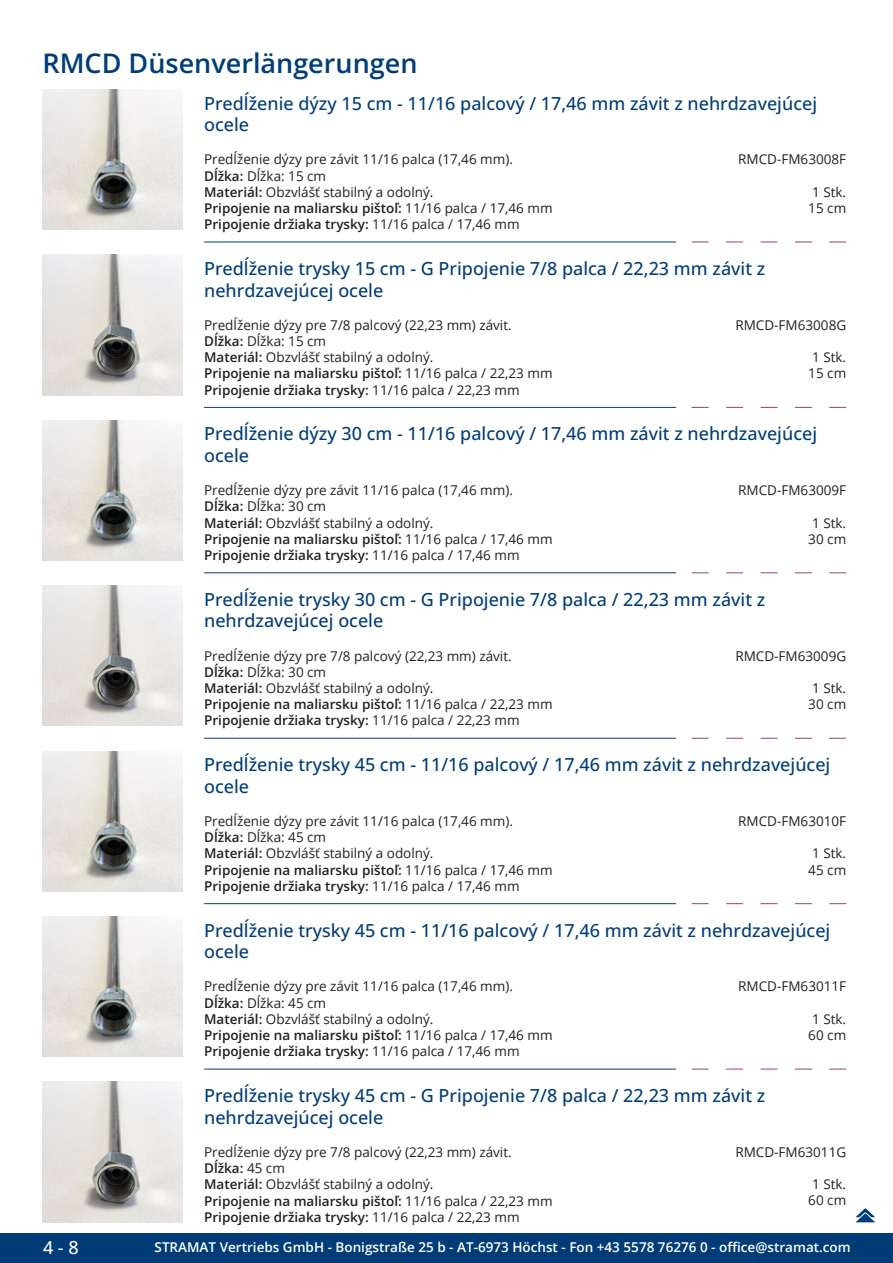
<style>
.page{position:relative;width:893px;height:1263px;background:#fff}
.page>*{position:absolute;margin:0;border:0;box-sizing:border-box;transform-origin:0 0}
.GruppeName{font:600 27px "Open Sans";color:#003d78}
.ArtikelName{font:500 18px/21.6px "Open Sans";color:#003d78}
.t1{font:500 18px "Open Sans";color:#fff}
.Beschreibung{font:13.5px/16.2px "Open Sans";color:#231f20}
.ArtikelNummer{font:13.5px "Open Sans";color:#231f20}
.t2{font:600 13.5px "Open Sans";color:#fff}
.s1{font-weight:600}
</style>
<div class="page">
<div style="left:0;top:1233px;width:893px;height:30px;background:#003d78"></div>
<img style="left:43px;top:89px;width:140px;height:141px">
<img style="left:43px;top:255px;width:140px;height:140px">
<svg style="left:692px;top:242px;width:17px;height:1px"></svg>
<svg style="left:726px;top:242px;width:17px;height:1px"></svg>
<svg style="left:760px;top:242px;width:17px;height:1px"></svg>
<svg style="left:795px;top:242px;width:17px;height:1px"></svg>
<svg style="left:829px;top:242px;width:17px;height:1px"></svg>
<hr style="left:204px;top:242px;width:472px;height:1px;background:#003d78">
<img style="left:43px;top:420px;width:140px;height:140px">
<svg style="left:692px;top:407px;width:17px;height:1px"></svg>
<svg style="left:726px;top:407px;width:17px;height:1px"></svg>
<svg style="left:760px;top:407px;width:17px;height:1px"></svg>
<svg style="left:795px;top:407px;width:17px;height:1px"></svg>
<svg style="left:829px;top:407px;width:17px;height:1px"></svg>
<hr style="left:204px;top:407px;width:472px;height:1px;background:#003d78">
<img style="left:43px;top:586px;width:140px;height:140px">
<svg style="left:692px;top:572px;width:17px;height:1px"></svg>
<svg style="left:726px;top:572px;width:17px;height:1px"></svg>
<svg style="left:760px;top:572px;width:17px;height:1px"></svg>
<svg style="left:795px;top:572px;width:17px;height:1px"></svg>
<svg style="left:829px;top:572px;width:17px;height:1px"></svg>
<hr style="left:204px;top:572px;width:472px;height:1px;background:#003d78">
<img style="left:43px;top:751px;width:140px;height:140px">
<svg style="left:692px;top:738px;width:17px;height:1px"></svg>
<svg style="left:726px;top:738px;width:17px;height:1px"></svg>
<svg style="left:760px;top:738px;width:17px;height:1px"></svg>
<svg style="left:795px;top:738px;width:17px;height:1px"></svg>
<svg style="left:829px;top:738px;width:17px;height:1px"></svg>
<hr style="left:204px;top:738px;width:472px;height:1px;background:#003d78">
<img style="left:43px;top:916px;width:140px;height:141px">
<svg style="left:692px;top:903px;width:17px;height:1px"></svg>
<svg style="left:726px;top:903px;width:17px;height:1px"></svg>
<svg style="left:760px;top:903px;width:17px;height:1px"></svg>
<svg style="left:795px;top:903px;width:17px;height:1px"></svg>
<svg style="left:829px;top:903px;width:17px;height:1px"></svg>
<hr style="left:204px;top:903px;width:472px;height:1px;background:#003d78">
<img style="left:43px;top:1082px;width:140px;height:140px">
<svg style="left:692px;top:1069px;width:17px;height:1px"></svg>
<svg style="left:726px;top:1069px;width:17px;height:1px"></svg>
<svg style="left:760px;top:1069px;width:17px;height:1px"></svg>
<svg style="left:795px;top:1069px;width:17px;height:1px"></svg>
<svg style="left:829px;top:1069px;width:17px;height:1px"></svg>
<hr style="left:204px;top:1069px;width:472px;height:1px;background:#003d78">
<svg style="left:855px;top:1208px;width:21px;height:15px"></svg>
<p class="GruppeName" style="left:43px;top:44px;width:376px">RMCD Düsenverlängerungen</p>
<p class="ArtikelName" style="left:204px;top:92px;width:614px">Predĺženie dýzy 15 cm - 11/16 palcový / 17,46 mm závit z nehrdzavejúcej ocele</p>
<p class="Beschreibung" style="left:204px;top:151px;width:350px">Predĺženie dýzy pre závit 11/16 palca (17,46 mm).<br><span class="s1">Dĺžka:</span> Dĺžka: 15 cm<br><span class="s1">Materiál:</span> Obzvlášť stabilný a odolný.<br><span class="s1">Pripojenie na maliarsku pištoľ:</span> 11/16 palca / 17,46 mm <span class="s1">Pripojenie držiaka trysky:</span> 11/16 palca / 17,46 mm</p>
<p class="ArtikelNummer" style="left:738px;top:150px;width:109px">RMCD-FM63008F</p>
<p class="ArtikelNummer" style="left:812px;top:182px;width:36px">1 Stk.</p>
<p class="ArtikelNummer" style="left:808px;top:199px;width:39px">15 cm</p>
<p class="ArtikelName" style="left:204px;top:257px;width:563px">Predĺženie trysky 15 cm - G Pripojenie 7/8 palca / 22,23 mm závit z nehrdzavejúcej ocele</p>
<p class="Beschreibung" style="left:204px;top:316px;width:350px">Predĺženie dýzy pre 7/8 palcový (22,23 mm) závit.<br><span class="s1">Dĺžka:</span> Dĺžka: 15 cm<br><span class="s1">Materiál:</span> Obzvlášť stabilný a odolný.<br><span class="s1">Pripojenie na maliarsku pištoľ:</span> 11/16 palca / 22,23 mm <span class="s1">Pripojenie držiaka trysky:</span> 11/16 palca / 22,23 mm</p>
<p class="ArtikelNummer" style="left:735px;top:315px;width:112px">RMCD-FM63008G</p>
<p class="ArtikelNummer" style="left:812px;top:348px;width:36px">1 Stk.</p>
<p class="ArtikelNummer" style="left:808px;top:364px;width:39px">15 cm</p>
<p class="ArtikelName" style="left:204px;top:423px;width:614px">Predĺženie dýzy 30 cm - 11/16 palcový / 17,46 mm závit z nehrdzavejúcej ocele</p>
<p class="Beschreibung" style="left:204px;top:482px;width:350px">Predĺženie dýzy pre závit 11/16 palca (17,46 mm).<br><span class="s1">Dĺžka:</span> Dĺžka: 30 cm<br><span class="s1">Materiál:</span> Obzvlášť stabilný a odolný.<br><span class="s1">Pripojenie na maliarsku pištoľ:</span> 11/16 palca / 17,46 mm <span class="s1">Pripojenie držiaka trysky:</span> 11/16 palca / 17,46 mm</p>
<p class="ArtikelNummer" style="left:738px;top:481px;width:109px">RMCD-FM63009F</p>
<p class="ArtikelNummer" style="left:812px;top:513px;width:36px">1 Stk.</p>
<p class="ArtikelNummer" style="left:808px;top:529px;width:39px">30 cm</p>
<p class="ArtikelName" style="left:204px;top:588px;width:563px">Predĺženie trysky 30 cm - G Pripojenie 7/8 palca / 22,23 mm závit z nehrdzavejúcej ocele</p>
<p class="Beschreibung" style="left:204px;top:647px;width:350px">Predĺženie dýzy pre 7/8 palcový (22,23 mm) závit.<br><span class="s1">Dĺžka:</span> Dĺžka: 30 cm<br><span class="s1">Materiál:</span> Obzvlášť stabilný a odolný.<br><span class="s1">Pripojenie na maliarsku pištoľ:</span> 11/16 palca / 22,23 mm <span class="s1">Pripojenie držiaka trysky:</span> 11/16 palca / 22,23 mm</p>
<p class="ArtikelNummer" style="left:735px;top:646px;width:112px">RMCD-FM63009G</p>
<p class="ArtikelNummer" style="left:812px;top:679px;width:36px">1 Stk.</p>
<p class="ArtikelNummer" style="left:808px;top:695px;width:39px">30 cm</p>
<p class="ArtikelName" style="left:204px;top:753px;width:628px">Predĺženie trysky 45 cm - 11/16 palcový / 17,46 mm závit z nehrdzavejúcej ocele</p>
<p class="Beschreibung" style="left:204px;top:813px;width:350px">Predĺženie dýzy pre závit 11/16 palca (17,46 mm).<br><span class="s1">Dĺžka:</span> Dĺžka: 45 cm<br><span class="s1">Materiál:</span> Obzvlášť stabilný a odolný.<br><span class="s1">Pripojenie na maliarsku pištoľ:</span> 11/16 palca / 17,46 mm <span class="s1">Pripojenie držiaka trysky:</span> 11/16 palca / 17,46 mm</p>
<p class="ArtikelNummer" style="left:738px;top:812px;width:109px">RMCD-FM63010F</p>
<p class="ArtikelNummer" style="left:812px;top:844px;width:36px">1 Stk.</p>
<p class="ArtikelNummer" style="left:808px;top:860px;width:39px">45 cm</p>
<p class="ArtikelName" style="left:204px;top:919px;width:628px">Predĺženie trysky 45 cm - 11/16 palcový / 17,46 mm závit z nehrdzavejúcej ocele</p>
<p class="Beschreibung" style="left:204px;top:978px;width:350px">Predĺženie dýzy pre závit 11/16 palca (17,46 mm).<br><span class="s1">Dĺžka:</span> Dĺžka: 45 cm<br><span class="s1">Materiál:</span> Obzvlášť stabilný a odolný.<br><span class="s1">Pripojenie na maliarsku pištoľ:</span> 11/16 palca / 17,46 mm <span class="s1">Pripojenie držiaka trysky:</span> 11/16 palca / 17,46 mm</p>
<p class="ArtikelNummer" style="left:738px;top:977px;width:109px">RMCD-FM63011F</p>
<p class="ArtikelNummer" style="left:812px;top:1009px;width:36px">1 Stk.</p>
<p class="ArtikelNummer" style="left:808px;top:1026px;width:39px">60 cm</p>
<p class="ArtikelName" style="left:204px;top:1084px;width:563px">Predĺženie trysky 45 cm - G Pripojenie 7/8 palca / 22,23 mm závit z nehrdzavejúcej ocele</p>
<p class="Beschreibung" style="left:204px;top:1143px;width:350px">Predĺženie dýzy pre 7/8 palcový (22,23 mm) závit.<br><span class="s1">Dĺžka:</span> 45 cm<br><span class="s1">Materiál:</span> Obzvlášť stabilný a odolný.<br><span class="s1">Pripojenie na maliarsku pištoľ:</span> 11/16 palca / 22,23 mm <span class="s1">Pripojenie držiaka trysky:</span> 11/16 palca / 22,23 mm</p>
<p class="ArtikelNummer" style="left:735px;top:1142px;width:112px">RMCD-FM63011G</p>
<p class="ArtikelNummer" style="left:812px;top:1175px;width:36px">1 Stk.</p>
<p class="ArtikelNummer" style="left:808px;top:1191px;width:39px">60 cm</p>
<h2 class="t1" style="left:43px;top:1234px;width:37px">4 - 8</h2>
<p class="t2" style="left:155px;top:1238px;width:698px">STRAMAT Vertriebs GmbH - Bonigstraße 25 b - AT-6973 Höchst - Fon +43 5578 76276 0 - office@stramat.com</p>
</div>
